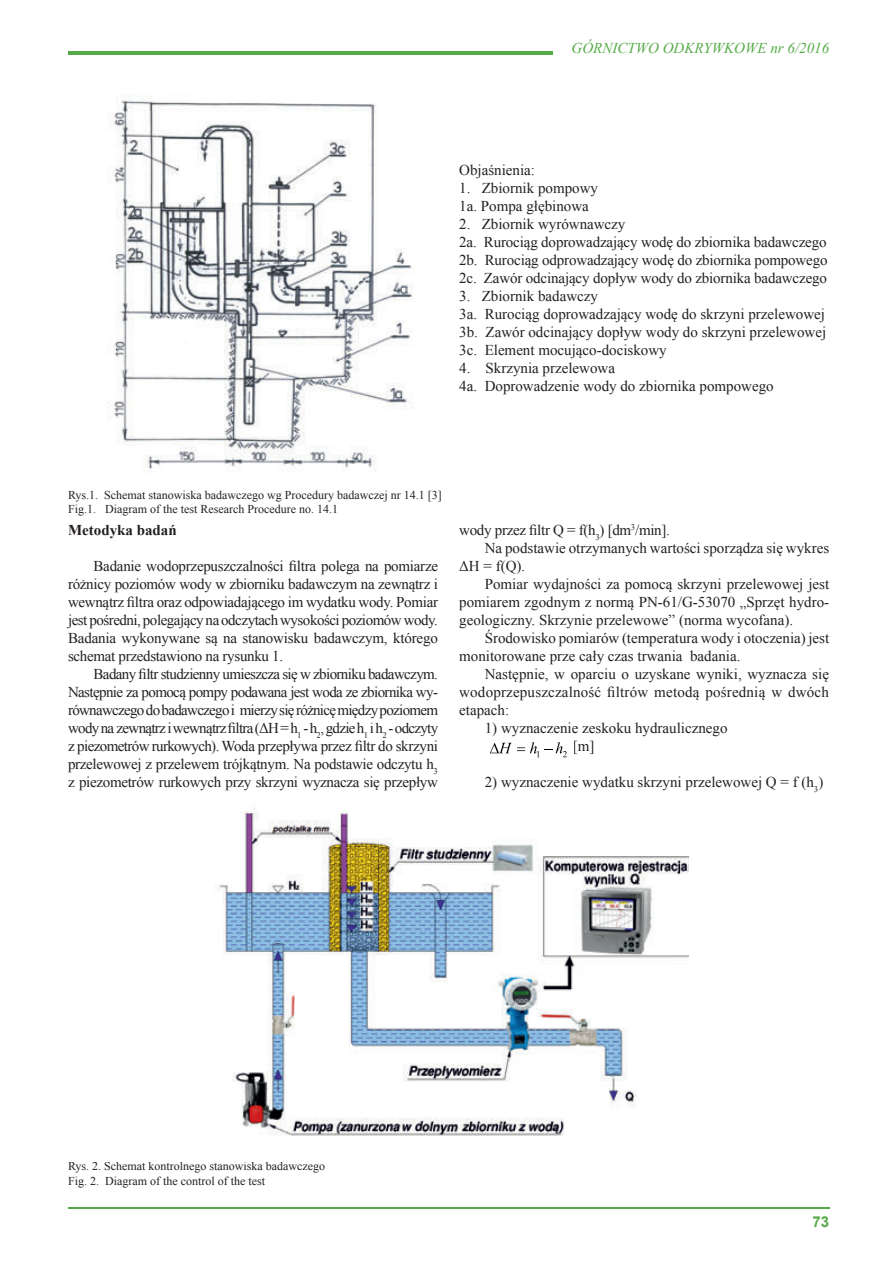
<style>
.page{position:relative;width:893px;height:1263px;background:#fff}
.page>*{position:absolute;margin:0;border:0;box-sizing:border-box;transform-origin:0 0}
.t1{font:15px/18px "Times New Roman";color:#231f20}
.t2{font:15px "Times New Roman";letter-spacing:-.02em;color:#231f20}
.t3{font:italic 15px "Times New Roman";color:#54aa46}
.t4{font:700 15px "Times New Roman";color:#231f20}
.t5{font:700 15px "Arial";color:#54aa46}
.t6{font:12px/14.4px "Times New Roman";color:#231f20}
</style>
<div class="page">
<hr style="left:68px;top:1208px;width:761px;height:1px;background:#54aa46">
<hr style="left:68px;top:51px;width:485px;height:3px;background:#54aa46">
<svg style="left:490px;top:742px;width:77px;height:15px"></svg>
<img style="left:114px;top:94px;width:299px;height:378px">
<img style="left:218px;top:808px;width:471px;height:328px">
<p class="t3" style="left:571px;top:37px;width:259px">GÓRNICTWO ODKRYWKOWE nr 6/2016</p>
<p class="t1" style="left:459px;top:161px;width:77px">Objaśnienia:</p>
<p class="t1" style="left:459px;top:179px;width:140px">1. Zbiornik pompowy<br>1a. Pompa głębinowa</p>
<p class="t1" style="left:459px;top:215px;width:370px">2. Zbiornik wyrównawczy<br>2a. Rurociąg doprowadzający wodę do zbiornika badawczego 2b. Rurociąg odprowadzający wodę do zbiornika pompowego 2c. Zawór odcinający dopływ wody do zbiornika badawczego</p>
<p class="t1" style="left:459px;top:287px;width:369px">3. Zbiornik badawczy<br>3a. Rurociąg doprowadzający wodę do skrzyni przelewowej 3b. Zawór odcinający dopływ wody do skrzyni przelewowej 3c. Element mocująco-dociskowy</p>
<p class="t1" style="left:459px;top:359px;width:316px">4. Skrzynia przelewowa<br>4a. Doprowadzenie wody do zbiornika pompowego</p>
<p class="t6" style="left:68px;top:487px;width:375px">Rys.1. Schemat stanowiska badawczego wg Procedury badawczej nr 14.1 [3]<br>Fig.1. Diagram of the test Research Procedure no. 14.1</p>
<p class="t4" style="left:68px;top:520px;width:110px">Metodyka badań</p>
<p class="t1" style="left:68px;top:557px;width:372px;text-align:justify;text-indent:26px">Badanie wodoprzepuszczalności filtra polega na pomiarze różnicy poziomów wody w zbiorniku badawczym na zewnątrz i wewnątrz filtra oraz odpowiadającego im wydatku wody. Pomiar jest pośredni, polegający na odczytach wysokości poziomów wody.<br>Badania wykonywane są na stanowisku badawczym, którego schemat przedstawiono na rysunku 1.</p>
<p class="t1" style="left:68px;top:665px;width:372px;text-align:justify;text-indent:26px">Badany filtr studzienny umieszcza się w zbiorniku badawczym.<br>Następnie za pomocą pompy podawana jest woda ze zbiornika wy&shy;równawczego do badawczego i mierzy się różnicę między poziomem wody na zewnątrz i wewnątrz filtra (ΔH = h<sub>1</sub> - h<sub>2</sub>, gdzie h<sub>1</sub> i h<sub>2</sub> - odczyty z piezometrów rurkowych). Woda przepływa przez filtr do skrzyni przelewowej z przelewem trójkątnym. Na podstawie odczytu h<sub>3 </sub>z piezometrów rurkowych przy skrzyni wyznacza się przepływ</p>
<p class="t2" style="left:459px;top:520px;width:212px">wody przez filtr Q = f(h<sub>3</sub>) [dm<sup>3</sup>/min].</p>
<p class="t1" style="left:485px;top:539px;width:346px">Na podstawie otrzymanych wartości sporządza się wykres</p>
<p class="t1" style="left:459px;top:557px;width:67px">ΔH = f(Q).</p>
<p class="t1" style="left:485px;top:575px;width:346px">Pomiar wydajności za pomocą skrzyni przelewowej jest</p>
<p class="t1" style="left:459px;top:593px;width:371px">pomiarem zgodnym z normą PN-61/G-53070 „Sprzęt hydro-</p>
<p class="t1" style="left:459px;top:611px;width:335px">geologiczny. Skrzynie przelewowe” (norma wycofana).</p>
<p class="t1" style="left:485px;top:629px;width:346px">Środowisko pomiarów (temperatura wody i otoczenia) jest</p>
<p class="t1" style="left:459px;top:647px;width:283px">monitorowane prze cały czas trwania badania.</p>
<p class="t1" style="left:485px;top:665px;width:346px">Następnie, w oparciu o uzyskane wyniki, wyznacza się</p>
<p class="t1" style="left:459px;top:683px;width:371px">wodoprzepuszczalność filtrów metodą pośrednią w dwóch</p>
<p class="t1" style="left:459px;top:701px;width:51px">etapach:</p>
<p class="t1" style="left:573px;top:719px;width:156px;text-indent:-88px">1) wyznaczenie zeskoku hydraulicznego [m]</p>
<p class="t1" style="left:485px;top:773px;width:340px">2) wyznaczenie wydatku skrzyni przelewowej Q = f (h<sub>3</sub>)</p>
<p class="t6" style="left:68px;top:1159px;width:259px">Rys. 2. Schemat kontrolnego stanowiska badawczego<br>Fig. 2. Diagram of the control of the test</p>
<p class="t5" style="left:812px;top:1212px;width:18px">73</p>
</div>
